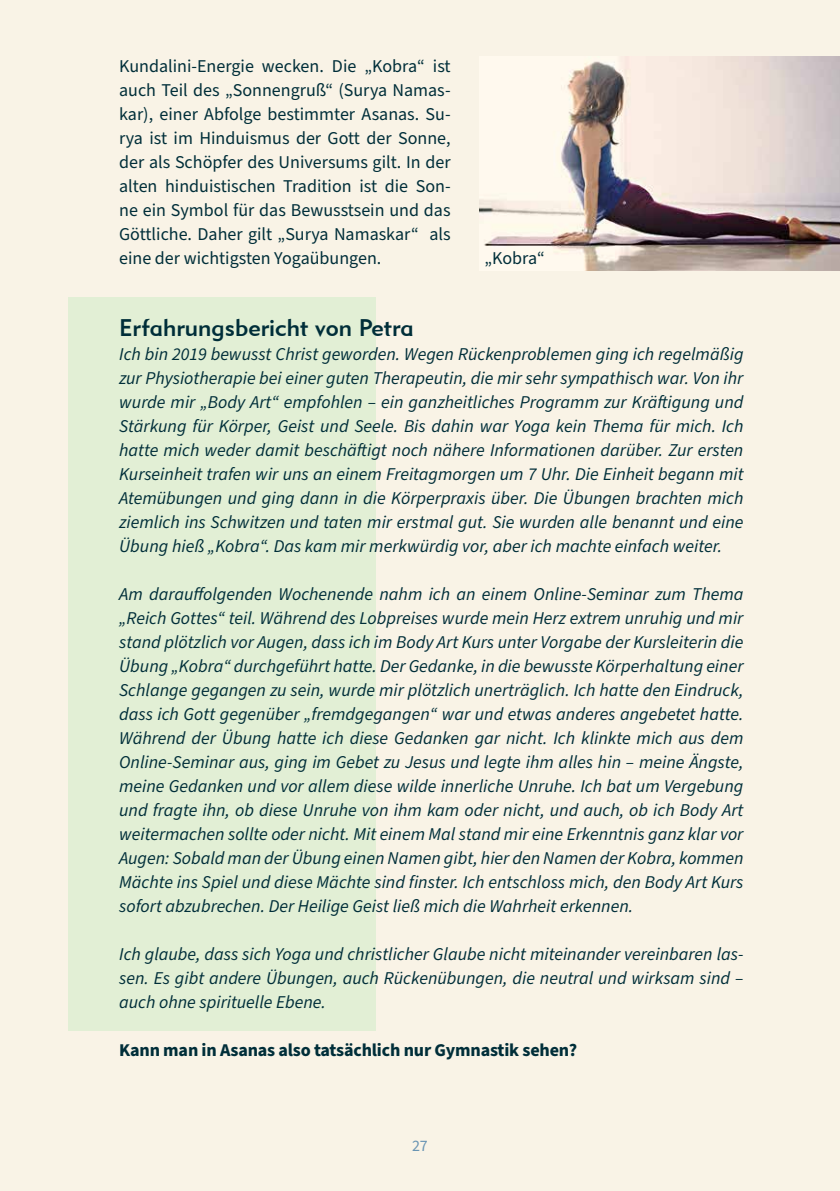
<style>
.page{position:relative;width:840px;height:1191px;background:#fff}
.page>*{position:absolute;margin:0;border:0;box-sizing:border-box;transform-origin:0 0}
.t1{font:24px "Geometric 415 BT Medium A";color:#002e39}
.t2{font:italic 18px/24px "Source Sans Pro";color:#002e39;text-align:justify}
.t3{font:18px/24px "Source Sans Pro";color:#002e39;text-align:justify}
.t4{font:700 18px "Source Sans Pro";letter-spacing:-.01em;color:#002e39}
.t5{font:16px "Source Sans Pro";color:#6994b3}
</style>
<div class="page">
<div style="left:0;top:0;width:839px;height:1191px;background:#f9f3e6"></div>
<div style="left:68px;top:297px;width:307px;height:733px;background:#e2efd5"></div>
<img style="left:479px;top:57px;width:360px;height:213px">
<p class="t3" style="left:119px;top:55px;width:333px">Kundalini-Energie wecken. Die „Kobra“ ist auch Teil des „Sonnengruß“ (Surya Namas&shy;kar), einer Abfolge bestimmter Asanas. Su&shy;rya ist im Hinduismus der Gott der Sonne, der als Schöpfer des Universums gilt. In der alten hinduistischen Tradition ist die Son&shy;ne ein Symbol für das Bewusstsein und das Göttliche. Daher gilt „Surya Namaskar“ als eine der wichtigsten Yogaübungen.</p>
<p class="t3" style="left:484px;top:247px;width:62px">„Kobra“</p>
<h1 class="t1" style="left:119px;top:313px;width:296px">Erfahrungsbericht von Petra</h1>
<p class="t2" style="left:119px;top:343px;width:625px">Ich bin 2019 bewusst Christ geworden. Wegen Rückenproblemen ging ich regelmäßig zur Physiotherapie bei einer guten Therapeutin, die mir sehr sympathisch war. Von ihr wurde mir „Body Art“ empfohlen – ein ganzheitliches Programm zur Kräftigung und Stärkung für Körper, Geist und Seele. Bis dahin war Yoga kein Thema für mich. Ich hatte mich weder damit beschäftigt noch nähere Informationen darüber. Zur ersten Kurseinheit trafen wir uns an einem Freitagmorgen um 7 Uhr. Die Einheit begann mit Atemübungen und ging dann in die Körperpraxis über. Die Übungen brachten mich ziemlich ins Schwitzen und taten mir erstmal gut. Sie wurden alle benannt und eine Übung hieß „Kobra“. Das kam mir merkwürdig vor, aber ich machte einfach weiter.</p>
<p class="t2" style="left:119px;top:583px;width:625px">Am darauffolgenden Wochenende nahm ich an einem Online-Seminar zum Thema „Reich Gottes“ teil. Während des Lobpreises wurde mein Herz extrem unruhig und mir stand plötzlich vor Augen, dass ich im Body Art Kurs unter Vorgabe der Kursleiterin die Übung „Kobra“ durchgeführt hatte. Der Gedanke, in die bewusste Körperhaltung einer Schlange gegangen zu sein, wurde mir plötzlich unerträglich. Ich hatte den Eindruck, dass ich Gott gegenüber „fremdgegangen“ war und etwas anderes angebetet hatte.<br>Während der Übung hatte ich diese Gedanken gar nicht. Ich klinkte mich aus dem Online-Seminar aus, ging im Gebet zu Jesus und legte ihm alles hin – meine Ängste, meine Gedanken und vor allem diese wilde innerliche Unruhe. Ich bat um Vergebung und fragte ihn, ob diese Unruhe von ihm kam oder nicht, und auch, ob ich Body Art weitermachen sollte oder nicht. Mit einem Mal stand mir eine Erkenntnis ganz klar vor Augen: Sobald man der Übung einen Namen gibt, hier den Namen der Kobra, kommen Mächte ins Spiel und diese Mächte sind finster. Ich entschloss mich, den Body Art Kurs sofort abzubrechen. Der Heilige Geist ließ mich die Wahrheit erkennen.</p>
<p class="t2" style="left:119px;top:942px;width:625px">Ich glaube, dass sich Yoga und christlicher Glaube nicht miteinander vereinbaren las&shy;sen. Es gibt andere Übungen, auch Rückenübungen, die neutral und wirksam sind – auch ohne spirituelle Ebene.</p>
<p class="t4" style="left:119px;top:1038px;width:459px">Kann man in Asanas also tatsächlich nur Gymnastik sehen?</p>
<p class="t5" style="left:412px;top:1134px;width:17px">27</p>
</div>
